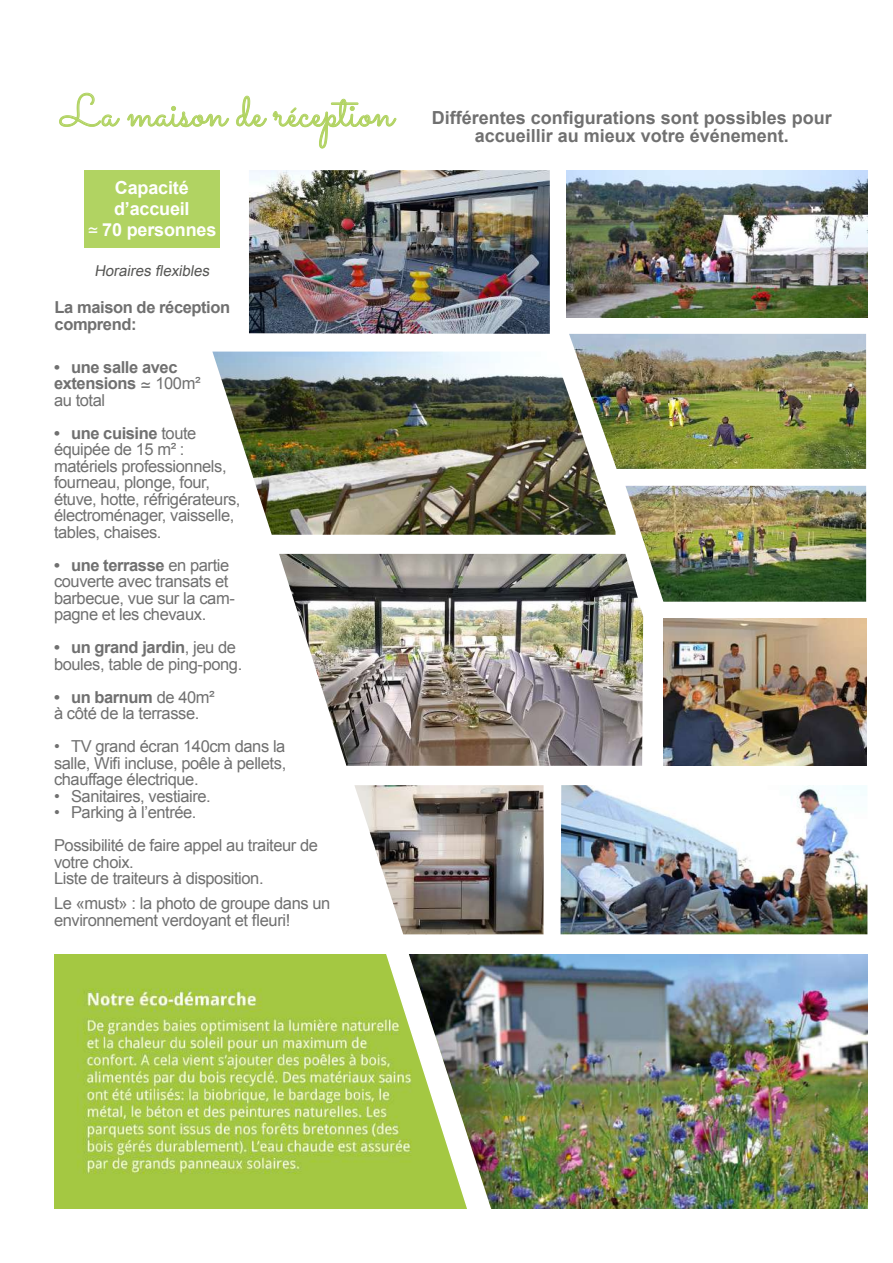
<style>
.page{position:relative;width:893px;height:1263px;background:#fff}
.page>*{position:absolute;margin:0;border:0;box-sizing:border-box;transform-origin:0 0}
.t1{font:45px "Sacramento";color:#b1d362}
.t2{font:700 18px/18px "Arial";color:#707070;text-align:center}
.t3{font:700 18px/21px "Arial";letter-spacing:-.01em;color:#fff;text-align:center}
.t4{font:16.5px/16.5px "Arial";letter-spacing:-.025em;color:#707070}
.t5{font:700 16.5px/16.5px "Arial";letter-spacing:-.025em;color:#707070}
.t6{font:italic 15px "Arial";color:#565654}
.s1{font-family:"DejaVu Sans";font-weight:400}
.s2{font-family:"DejaVu Sans";font-weight:400;font-size:18px}
.s3{font-weight:400}
.s4{font-weight:700}
</style>
<div class="page">
<img style="left:54px;top:955px;width:813px;height:254px">
<svg style="left:59px;top:92px;width:61px;height:35px"></svg>
<svg style="left:127px;top:105px;width:102px;height:22px"></svg>
<svg style="left:236px;top:95px;width:161px;height:54px"></svg>
<svg style="left:197px;top:553px;width:298px;height:656px"></svg>
<img style="left:567px;top:170px;width:300px;height:148px">
<img style="left:249px;top:170px;width:301px;height:164px">
<img style="left:212px;top:352px;width:403px;height:183px">
<img style="left:354px;top:785px;width:190px;height:149px">
<img style="left:569px;top:334px;width:297px;height:135px">
<img style="left:663px;top:619px;width:203px;height:147px">
<div style="left:84px;top:170px;width:135px;height:78px;background:#b1d362"></div>
<img style="left:625px;top:486px;width:241px;height:116px">
<img style="left:561px;top:785px;width:306px;height:149px">
<img style="left:279px;top:554px;width:364px;height:212px">
<h1 class="t1" style="left:61px;top:84px;width:334px">La maison de réception</h1>
<p class="t3" style="left:87px;top:178px;width:130px">Capacité d’accueil<br><span class="s1">≃</span> 70 personnes</p>
<p class="t6" style="left:94px;top:261px;width:120px">Horaires flexibles</p>
<p class="t5" style="left:55px;top:300px;width:177px">La maison de réception comprend:</p>
<p class="t5" style="left:54px;top:359px;width:148px">• une salle avec extensions <span class="s2">≃</span> <span class="s3">100m² au total</span></p>
<p class="t4" style="left:54px;top:425px;width:188px"><span class="s4">• une cuisine</span> toute équipée de 15 m² : matériels professionnels, fourneau, plonge, four, étuve, hotte, réfrigérateurs, électroménager, vaisselle, tables, chaises.</p>
<p class="t4" style="left:54px;top:557px;width:182px"><span class="s4">• une terrasse</span> en partie couverte avec transats et barbecue, vue sur la cam&shy;pagne et les chevaux.</p>
<p class="t4" style="left:54px;top:639px;width:190px"><span class="s4">• un grand jardin</span>, jeu de boules, table de ping-pong.</p>
<p class="t4" style="left:54px;top:689px;width:162px"><span class="s4">• un barnum</span> de 40m² à côté de la terrasse.</p>
<p class="t4" style="left:54px;top:738px;width:234px;text-align:justify">• TV grand écran 140cm dans la salle, Wifi incluse, poêle à pellets, chauffage électrique.</p>
<p class="t4" style="left:54px;top:788px;width:158px">• Sanitaires, vestiaire.</p>
<p class="t4" style="left:54px;top:796px;width:266px;line-height:33px">• Parking à l’entrée.<br>Possibilité de faire appel au traiteur de</p>
<p class="t4" style="left:54px;top:854px;width:211px">votre choix.<br>Liste de traiteurs à disposition.</p>
<p class="t4" style="left:54px;top:895px;width:278px">Le «must» : la photo de groupe dans un environnement verdoyant et fleuri!</p>
<p class="t2" style="left:432px;top:110px;width:402px">Différentes configurations sont possibles pour accueillir au mieux votre événement.</p>
</div>
